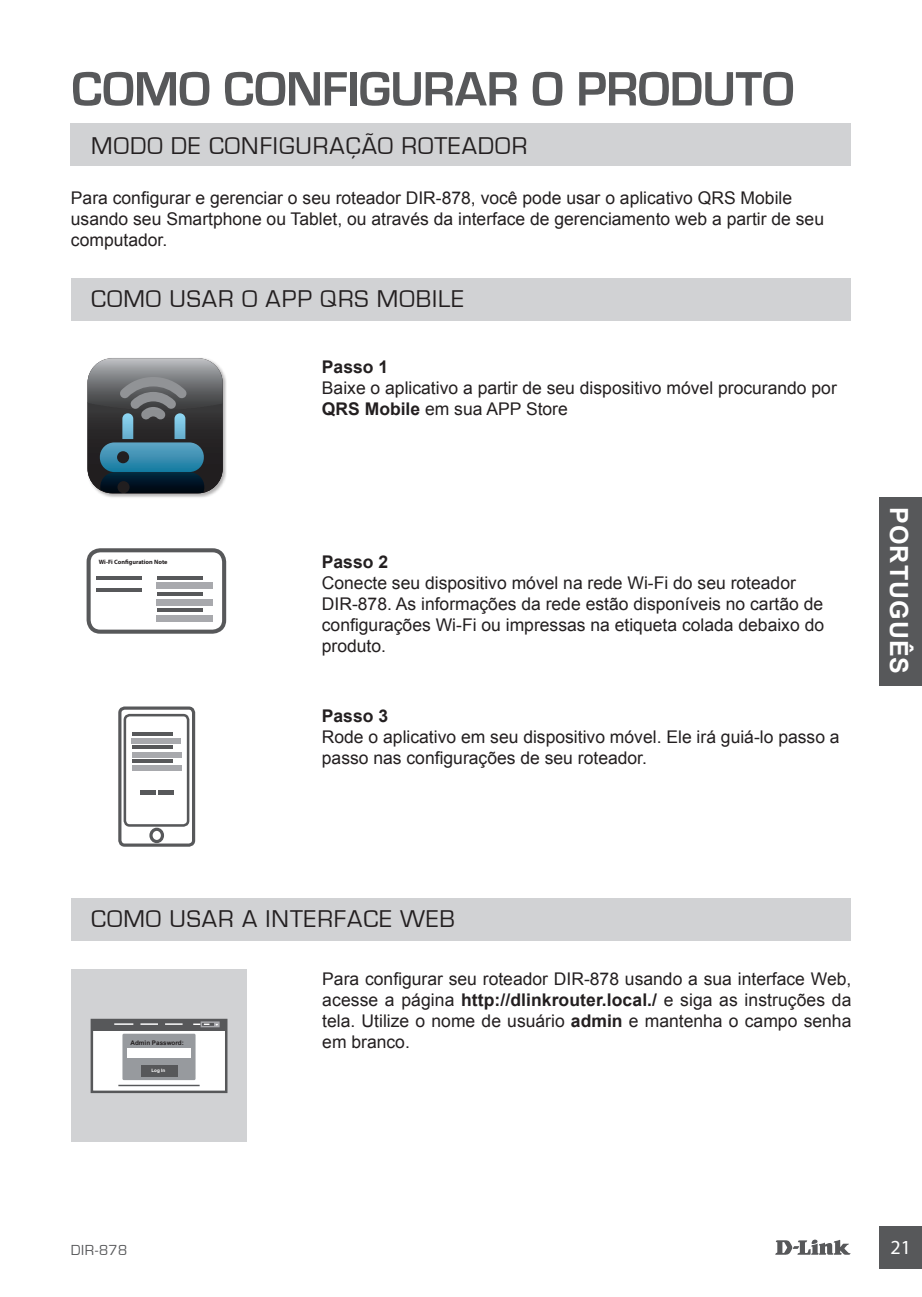
<style>
.page{position:relative;width:922px;height:1297px;background:#fff}
.page>*{position:absolute;margin:0;border:0;box-sizing:border-box;transform-origin:0 0}
.t1{font:700 50px "Eurostile";letter-spacing:-.01em;color:#57585a}
.t2{font:25px "Eurostile";letter-spacing:.04em;color:#231f20}
.t3{font:700 25px "Arial";letter-spacing:.045em;color:#fff}
.t4{font:20px "Myriad Pro";color:#fff}
.t5{font:17.5px/21px "Arial";color:#231f20}
.t6{font:700 17.5px "Arial";color:#231f20}
.t7{font:15px "Eurostile";letter-spacing:.025em;color:#57585a}
.t8{font:700 6.25px "Myriad Pro";color:#231f20}
.t9{font:700 6.25px "Arial";color:#231f20}
.t10{font:700 4.5px "Arial";color:#fff}
.s1{font-weight:700}
</style>
<div class="page">
<svg style="left:775px;top:1239px;width:75px;height:16px"></svg>
<div style="left:879px;top:1226px;width:42px;height:43px;background:#57585a"></div>
<div style="left:879px;top:497px;width:42px;height:189px;background:#57585a"></div>
<div style="left:71px;top:278px;width:779px;height:43px;background:#d1d2d4"></div>
<img style="left:100px;top:372px;width:126px;height:126px">
<svg style="left:87px;top:358px;width:136px;height:135px;background:#4f606a"></svg>
<div style="left:87px;top:548px;width:139px;height:86px;border:4px solid #57585a;border-radius:12px"></div>
<svg style="left:96px;top:576px;width:46px;height:4px"></svg>
<svg style="left:96px;top:588px;width:46px;height:3px"></svg>
<svg style="left:156px;top:576px;width:56px;height:46px"></svg>
<svg style="left:141px;top:790px;width:33px;height:5px"></svg>
<svg style="left:131px;top:733px;width:50px;height:38px"></svg>
<div style="left:118px;top:706px;width:77px;height:141px;border:3px solid #57585a;border-radius:5px"></div>
<div style="left:149px;top:828px;width:15px;height:15px;border:3px solid #57585a;border-radius:50%"></div>
<div style="left:124px;top:714px;width:65px;height:113px;border:3px solid #57585a;border-radius:5px"></div>
<div style="left:71px;top:970px;width:176px;height:172px;background:#d1d2d4"></div>
<div style="left:91px;top:1019px;width:136px;height:74px;background:#fff;border:2px solid #57585a"></div>
<div style="left:92px;top:1020px;width:134px;height:11px;background:#57585a"></div>
<hr style="left:118px;top:1085px;width:81px;height:1px;background:#57585a">
<div style="left:122px;top:1034px;width:73px;height:46px;background:#979a9e"></div>
<div style="left:127px;top:1048px;width:63px;height:10px;background:#fff"></div>
<div style="left:140px;top:1065px;width:37px;height:11px;background:#57585a"></div>
<div style="left:200px;top:1021px;width:19px;height:6px;border:1px solid #a8a9ad"></div>
<svg style="left:114px;top:1023px;width:19px;height:2px"></svg>
<svg style="left:140px;top:1023px;width:18px;height:2px"></svg>
<svg style="left:165px;top:1023px;width:17px;height:2px"></svg>
<svg style="left:193px;top:1022px;width:26px;height:4px"></svg>
<div style="left:71px;top:898px;width:779px;height:43px;background:#d1d2d4"></div>
<div style="left:71px;top:124px;width:779px;height:42px;background:#d1d2d4"></div>
<h1 class="t1" style="left:71px;top:62px;width:724px">COMO CONFIGURAR O PRODUTO</h1>
<h2 class="t2" style="left:91px;top:132px;width:437px">MODO DE CONFIGURAÇÃO ROTEADOR</h2>
<h2 class="t2" style="left:91px;top:130px;width:170px">ROUTER MODE</h2>
<h2 class="t2" style="left:91px;top:132px;width:332px">USING THE QRS MOBILE APP</h2>
<p class="t5" style="left:71px;top:187px;width:754px">Para configurar e gerenciar o seu roteador DIR-878, você pode usar o aplicativo QRS Mobile usando seu Smartphone ou Tablet, ou através da interface de gerenciamento web a partir de seu computador.</p>
<h2 class="t2" style="left:91px;top:285px;width:372px">COMO USAR O APP QRS MOBILE</h2>
<p class="t8" style="left:99px;top:557px;width:70px">Wi-Fi Configuration Note</p>
<p class="t6" style="left:322px;top:355px;width:68px">Passo 1</p>
<p class="t5" style="left:322px;top:377px;width:516px">Baixe o aplicativo a partir de seu dispositivo móvel procurando por<br><span class="s1">QRS Mobile</span> em sua APP Store</p>
<p class="t6" style="left:322px;top:551px;width:68px">Passo 2</p>
<p class="t5" style="left:322px;top:573px;width:503px">Conecte seu dispositivo móvel na rede Wi-Fi do seu roteador DIR-878. As informações da rede estão disponíveis no cartão de configurações Wi-Fi ou impressas na etiqueta colada debaixo do produto.</p>
<p class="t6" style="left:322px;top:704px;width:68px">Passo 3</p>
<p class="t5" style="left:322px;top:726px;width:519px">Rode o aplicativo em seu dispositivo móvel. Ele irá guiá-lo passo a passo nas configurações de seu roteador.</p>
<h2 class="t3" style="left:915px;top:507px;width:169px;rotate:90deg">PORTUGUÊS</h2>
<h2 class="t2" style="left:91px;top:906px;width:350px">COMO USAR A INTERFACE WEB</h2>
<p class="t9" style="left:130px;top:1038px;width:55px">Admin Password:</p>
<p class="t10" style="left:151px;top:1067px;width:15px">Log In</p>
<p class="t5" style="left:322px;top:968px;width:530px;text-align:justify">Para configurar seu roteador DIR-878 usando a sua interface Web, acesse a página <span class="s1">http://dlinkrouter.local./</span> e siga as instruções da tela. Utilize o nome de usuário <span class="s1">admin</span> e mantenha o campo senha em branco.</p>
<p class="t7" style="left:71px;top:1241px;width:58px">DIR-878</p>
<p class="t4" style="left:890px;top:1235px;width:22px">21</p>
</div>
